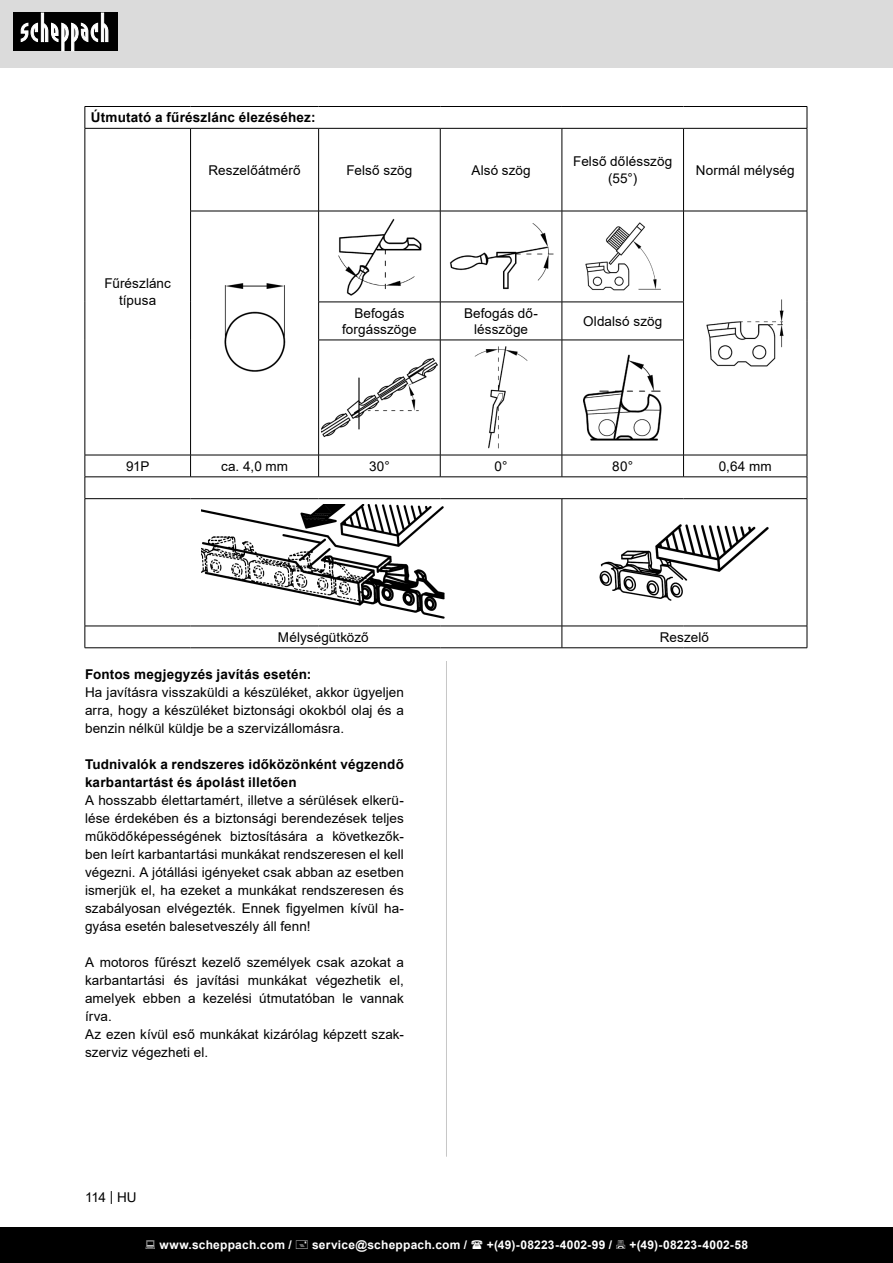
<style>
.page{position:relative;width:893px;height:1263px;background:#fff}
.page>*{position:absolute;margin:0;border:0;box-sizing:border-box;transform-origin:0 0}
.t1{font:13.5px/18px "Arial";letter-spacing:.005em;color:#000;text-align:center}
.t2{font:700 13.5px/18px "Arial";letter-spacing:.015em;color:#000}
.t3{font:700 12px "Arial";letter-spacing:.02em;color:#fff}
</style>
<div class="page">
<div style="left:0;top:0;width:893px;height:67px;background:#dbdbdb"></div>
<div style="left:0;top:1227px;width:893px;height:36px;background:#000"></div>
<div style="left:13px;top:13px;width:105px;height:38px;background:#000"></div>
<svg style="left:21px;top:13px;width:87px;height:38px"></svg>
<hr style="left:446px;top:106px;width:1px;height:1051px;background:#c7c7c7">
<div style="left:85px;top:106px;width:723px;height:555px;background:#fff"></div>
<svg style="left:86px;top:107px;width:721px;height:519px"></svg>
<svg style="left:191px;top:129px;width:616px;height:82px"></svg>
<svg style="left:319px;top:303px;width:364px;height:37px"></svg>
<hr style="left:85px;top:106px;width:106px;height:1px;background:#000">
<svg style="left:85px;top:107px;width:1px;height:21px"></svg>
<hr style="left:191px;top:106px;width:128px;height:1px;background:#000">
<hr style="left:319px;top:106px;width:121px;height:1px;background:#000">
<hr style="left:440px;top:106px;width:122px;height:1px;background:#000">
<hr style="left:562px;top:106px;width:121px;height:1px;background:#000">
<hr style="left:683px;top:106px;width:124px;height:1px;background:#000">
<svg style="left:807px;top:107px;width:1px;height:21px"></svg>
<hr style="left:85px;top:128px;width:106px;height:1px;background:#000">
<hr style="left:85px;top:129px;width:1px;height:82px;background:#000">
<hr style="left:85px;top:211px;width:1px;height:91px;background:#000">
<hr style="left:85px;top:302px;width:1px;height:38px;background:#000">
<hr style="left:85px;top:340px;width:1px;height:115px;background:#000">
<hr style="left:191px;top:128px;width:128px;height:1px;background:#000">
<hr style="left:190px;top:129px;width:1px;height:82px;background:#000">
<hr style="left:319px;top:128px;width:121px;height:1px;background:#000">
<hr style="left:318px;top:129px;width:1px;height:82px;background:#000">
<hr style="left:440px;top:128px;width:122px;height:1px;background:#000">
<hr style="left:440px;top:129px;width:1px;height:82px;background:#000">
<hr style="left:562px;top:128px;width:121px;height:1px;background:#000">
<hr style="left:562px;top:129px;width:1px;height:82px;background:#000">
<hr style="left:683px;top:128px;width:124px;height:1px;background:#000">
<hr style="left:683px;top:129px;width:1px;height:82px;background:#000">
<hr style="left:807px;top:129px;width:1px;height:82px;background:#000">
<hr style="left:190px;top:211px;width:129px;height:1px;background:#000">
<hr style="left:190px;top:211px;width:1px;height:91px;background:#000">
<hr style="left:190px;top:302px;width:1px;height:38px;background:#000">
<hr style="left:190px;top:340px;width:1px;height:115px;background:#000">
<hr style="left:319px;top:211px;width:121px;height:1px;background:#000">
<hr style="left:318px;top:211px;width:1px;height:91px;background:#000">
<hr style="left:440px;top:211px;width:122px;height:1px;background:#000">
<hr style="left:440px;top:211px;width:1px;height:91px;background:#000">
<hr style="left:562px;top:211px;width:121px;height:1px;background:#000">
<hr style="left:562px;top:211px;width:1px;height:91px;background:#000">
<hr style="left:683px;top:211px;width:124px;height:1px;background:#000">
<hr style="left:683px;top:211px;width:1px;height:91px;background:#000">
<hr style="left:807px;top:211px;width:1px;height:91px;background:#000">
<hr style="left:807px;top:302px;width:1px;height:38px;background:#000">
<hr style="left:807px;top:340px;width:1px;height:115px;background:#000">
<hr style="left:318px;top:302px;width:122px;height:1px;background:#000">
<hr style="left:318px;top:302px;width:1px;height:38px;background:#000">
<hr style="left:440px;top:302px;width:122px;height:1px;background:#000">
<hr style="left:440px;top:302px;width:1px;height:38px;background:#000">
<hr style="left:562px;top:302px;width:122px;height:1px;background:#000">
<hr style="left:562px;top:302px;width:1px;height:38px;background:#000">
<hr style="left:683px;top:302px;width:1px;height:38px;background:#000">
<hr style="left:318px;top:340px;width:122px;height:1px;background:#000">
<hr style="left:318px;top:340px;width:1px;height:115px;background:#000">
<hr style="left:440px;top:340px;width:122px;height:1px;background:#000">
<hr style="left:440px;top:340px;width:1px;height:115px;background:#000">
<hr style="left:562px;top:340px;width:122px;height:1px;background:#000">
<hr style="left:562px;top:340px;width:1px;height:115px;background:#000">
<hr style="left:683px;top:340px;width:1px;height:115px;background:#000">
<hr style="left:85px;top:455px;width:106px;height:1px;background:#000">
<hr style="left:191px;top:455px;width:128px;height:1px;background:#000">
<svg style="left:190px;top:455px;width:1px;height:22px"></svg>
<hr style="left:319px;top:455px;width:121px;height:1px;background:#000">
<svg style="left:318px;top:455px;width:1px;height:22px"></svg>
<hr style="left:440px;top:455px;width:122px;height:1px;background:#000">
<svg style="left:440px;top:455px;width:1px;height:22px"></svg>
<hr style="left:562px;top:455px;width:121px;height:1px;background:#000">
<svg style="left:562px;top:455px;width:1px;height:22px"></svg>
<hr style="left:683px;top:455px;width:124px;height:1px;background:#000">
<svg style="left:683px;top:455px;width:1px;height:22px"></svg>
<hr style="left:85px;top:477px;width:106px;height:1px;background:#000">
<svg style="left:85px;top:455px;width:1px;height:43px"></svg>
<hr style="left:191px;top:477px;width:128px;height:1px;background:#000">
<hr style="left:319px;top:477px;width:121px;height:1px;background:#000">
<hr style="left:440px;top:477px;width:122px;height:1px;background:#000">
<hr style="left:562px;top:477px;width:121px;height:1px;background:#000">
<hr style="left:683px;top:477px;width:124px;height:1px;background:#000">
<svg style="left:807px;top:455px;width:1px;height:43px"></svg>
<hr style="left:85px;top:498px;width:106px;height:1px;background:#000">
<hr style="left:85px;top:499px;width:1px;height:127px;background:#000">
<hr style="left:191px;top:498px;width:128px;height:1px;background:#000">
<hr style="left:319px;top:498px;width:121px;height:1px;background:#000">
<hr style="left:440px;top:498px;width:122px;height:1px;background:#000">
<hr style="left:562px;top:498px;width:121px;height:1px;background:#000">
<hr style="left:562px;top:499px;width:1px;height:127px;background:#000">
<hr style="left:683px;top:498px;width:124px;height:1px;background:#000">
<hr style="left:807px;top:499px;width:1px;height:127px;background:#000">
<svg style="left:85px;top:626px;width:723px;height:22px"></svg>
<hr style="left:85px;top:647px;width:106px;height:1px;background:#000">
<hr style="left:191px;top:647px;width:128px;height:1px;background:#000">
<hr style="left:319px;top:647px;width:121px;height:1px;background:#000">
<hr style="left:440px;top:647px;width:122px;height:1px;background:#000">
<hr style="left:562px;top:647px;width:121px;height:1px;background:#000">
<hr style="left:683px;top:647px;width:124px;height:1px;background:#000">
<img style="left:223px;top:281px;width:64px;height:91px">
<img style="left:336px;top:217px;width:87px;height:79px">
<img style="left:449px;top:224px;width:104px;height:65px">
<img style="left:585px;top:222px;width:75px;height:68px">
<img style="left:707px;top:300px;width:77px;height:66px">
<img style="left:321px;top:357px;width:116px;height:81px">
<img style="left:475px;top:346px;width:52px;height:103px">
<img style="left:583px;top:355px;width:79px;height:85px">
<img style="left:201px;top:505px;width:244px;height:115px">
<img style="left:599px;top:524px;width:171px;height:77px">
<p class="t2" style="left:91px;top:109px;width:226px">Útmutató a fűrészlánc élezéséhez:</p>
<p class="t1" style="left:104px;top:276px;width:68px;line-height:16.2px">Fűrészlánc típusa</p>
<p class="t1" style="left:209px;top:161px;width:94px">Reszelőátmérő</p>
<p class="t1" style="left:347px;top:161px;width:67px">Felső szög</p>
<p class="t1" style="left:471px;top:161px;width:61px">Alsó szög</p>
<p class="t1" style="left:573px;top:154px;width:100px;line-height:16.2px">Felső dőlésszög (55°)</p>
<p class="t1" style="left:696px;top:161px;width:100px">Normál mélység</p>
<p class="t1" style="left:342px;top:305px;width:76px;line-height:16.2px">Befogás forgásszöge</p>
<p class="t1" style="left:464px;top:305px;width:76px;line-height:16.2px">Befogás dő&shy;lésszöge</p>
<p class="t1" style="left:583px;top:312px;width:81px">Oldalsó szög</p>
<p class="t1" style="left:126px;top:457px;width:25px">91P</p>
<p class="t1" style="left:221px;top:457px;width:69px">ca. 4,0 mm</p>
<p class="t1" style="left:369px;top:457px;width:22px">30°</p>
<p class="t1" style="left:495px;top:457px;width:15px">0°</p>
<p class="t1" style="left:612px;top:457px;width:22px">80°</p>
<p class="t1" style="left:719px;top:457px;width:55px">0,64 mm</p>
<p class="t1" style="left:278px;top:628px;width:92px">Mélységütköző</p>
<p class="t1" style="left:660px;top:628px;width:51px">Reszelő</p>
<p class="t2" style="left:85px;top:665px;width:228px">Fontos megjegyzés javítás esetén:</p>
<p class="t1" style="left:85px;top:683px;width:320px;text-align:justify">Ha javításra visszaküldi a készüléket, akkor ügyeljen arra, hogy a készüléket biztonsági okokból olaj és a benzin nélkül küldje be a szervizállomásra.</p>
<p class="t2" style="left:85px;top:755px;width:320px">Tudnivalók a rendszeres időközönként végzendő karbantartást és ápolást illetően</p>
<p class="t1" style="left:85px;top:791px;width:320px;text-align:justify">A hosszabb élettartamért, illetve a sérülések elkerü&shy;lése érdekében és a biztonsági berendezések teljes működőképességének biztosítására a következők&shy;ben leírt karbantartási munkákat rendszeresen el kell végezni. A jótállási igényeket csak abban az esetben ismerjük el, ha ezeket a munkákat rendszeresen és szabályosan elvégezték. Ennek figyelmen kívül ha&shy;gyása esetén balesetveszély áll fenn!</p>
<p class="t1" style="left:85px;top:953px;width:320px;text-align:justify">A motoros fűrészt kezelő személyek csak azokat a karbantartási és javítási munkákat végezhetik el, amelyek ebben a kezelési útmutatóban le vannak írva.</p>
<p class="t1" style="left:85px;top:1025px;width:320px;text-align:left">Az ezen kívül eső munkákat kizárólag képzett szak&shy;szerviz végezheti el.</p>
<p class="t1" style="left:85px;top:1188px;width:53px">114 | HU</p>
<p class="t3" style="left:159px;top:1236px;width:134px">www.scheppach.com /</p>
<p class="t3" style="left:312px;top:1236px;width:157px">service@scheppach.com /</p>
<p class="t3" style="left:487px;top:1236px;width:127px">+(49)-08223-4002-99 /</p>
<p class="t3" style="left:629px;top:1236px;width:120px">+(49)-08223-4002-58</p>
</div>
